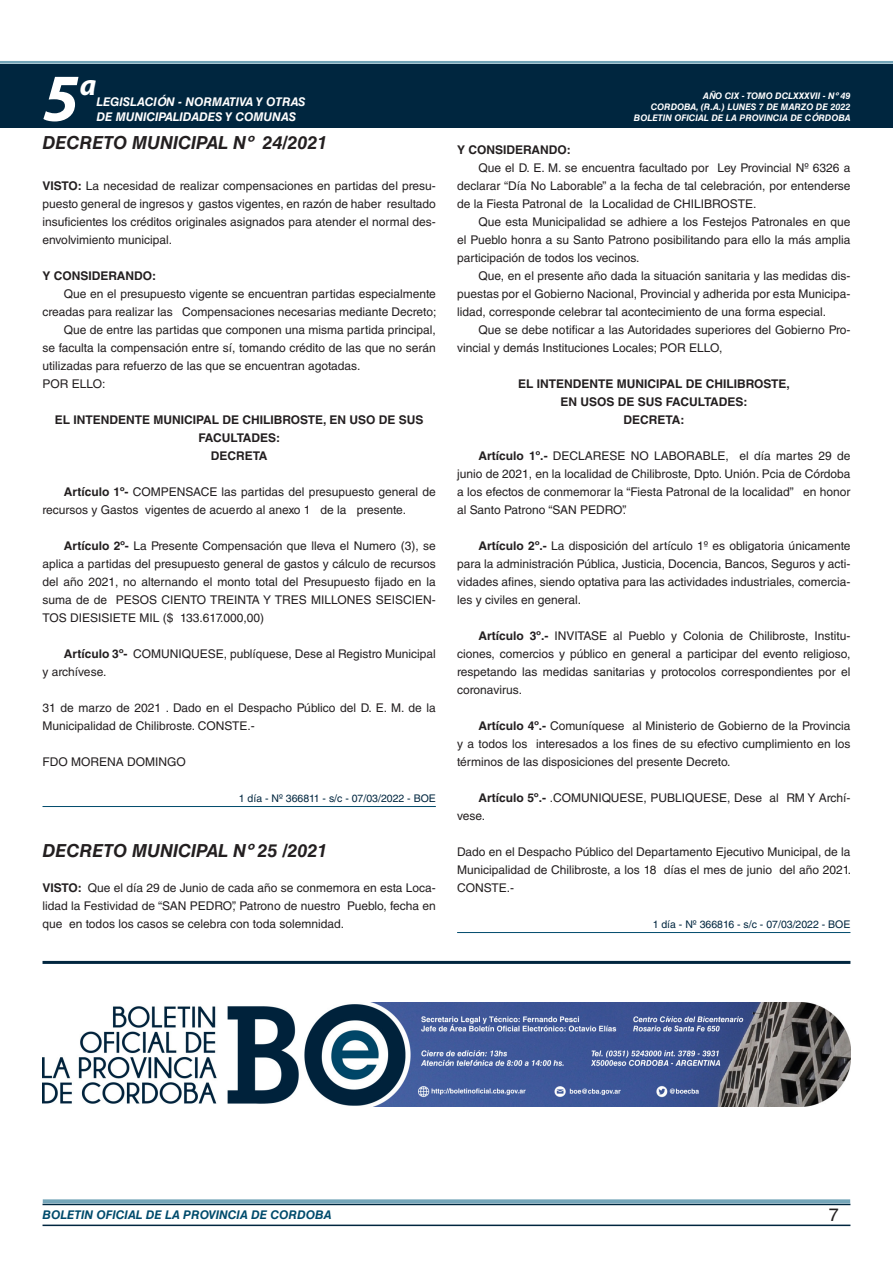
<style>
.page{position:relative;width:893px;height:1263px;background:#fff}
.page>*{position:absolute;margin:0;border:0;box-sizing:border-box;transform-origin:0 0}
.t1{font:italic 700 67.5px "Myriad Pro";color:#fff}
.t2{font:italic 700 30px "Myriad Pro";color:#fff}
.NOMBRE_DE_MINISTERIO{font:italic 700 18px "Helvetica LT Std";color:#231f20}
.t3{font:18px "Helvetica LT Std";color:#231f20}
.TEXTO_BASE{font:12px/18px "Helvetica LT Std";color:#231f20;text-align:justify}
.RESUELVE{font:700 12px/18px "Helvetica LT Std";color:#231f20;text-align:center}
.t4{font:italic 700 12px "Helvetica LT Std";color:#fff}
.t5{font:italic 700 12px "Helvetica LT Std";color:#004b6c}
.TEXTO_BASE-2{font:700 12px "Helvetica LT Std";color:#231f20}
.FECHA_DE_VENCIMIENTO{font:10.5px "Helvetica LT Std";color:#00263f}
.t6{font:italic 700 9px/10.8px "Helvetica LT Std";color:#fff;text-align:right}
.s1{font-weight:700}
</style>
<div class="page">
<div style="left:0;top:61px;width:893px;height:6px;background:#fff;opacity:.75"></div>
<div style="left:0;top:64px;width:893px;height:64px;background:#00263f"></div>
<hr style="left:43px;top:1224px;width:807px;height:2px;background:#00263f">
<div style="left:42px;top:1198px;width:809px;height:8px;background:#fff;opacity:.75"></div>
<hr style="left:43px;top:806px;width:393px;height:1px;background:#004b6c">
<hr style="left:457px;top:932px;width:393px;height:1px;background:#004b6c">
<hr style="left:43px;top:961px;width:807px;height:3px;background:#00263f">
<img style="left:43px;top:1003px;width:807px;height:103px">
<h1 class="t1" style="left:43px;top:54px;width:38px">5</h1>
<h2 class="t2" style="left:80px;top:66px;width:18px">a</h2>
<p class="NOMBRE_DE_MINISTERIO" style="left:43px;top:131px;width:287px">DECRETO MUNICIPAL Nº 24/2021</p>
<p class="TEXTO_BASE" style="left:43px;top:177px;width:395px"><span class="s1">VISTO:</span> La necesidad de realizar compensaciones en partidas del presu&shy;puesto general de ingresos y gastos vigentes, en razón de haber resultado insuficientes los créditos originales asignados para atender el normal des&shy;envolvimiento municipal.</p>
<p class="TEXTO_BASE-2" style="left:43px;top:268px;width:115px">Y CONSIDERANDO:</p>
<p class="TEXTO_BASE" style="left:43px;top:285px;width:395px;text-align:right">Que en el presupuesto vigente se encuentran partidas especialmente creadas para realizar las Compensaciones necesarias mediante Decreto;</p>
<p class="TEXTO_BASE" style="left:43px;top:321px;width:395px;text-indent:21px">Que de entre las partidas que componen una misma partida principal, se faculta la compensación entre sí, tomando crédito de las que no serán utilizadas para refuerzo de las que se encuentran agotadas.</p>
<p class="TEXTO_BASE" style="left:43px;top:375px;width:64px">POR ELLO:</p>
<p class="RESUELVE" style="left:55px;top:410px;width:370px">EL INTENDENTE MUNICIPAL DE CHILIBROSTE, EN USO DE SUS<br>FACULTADES:</p>
<p class="RESUELVE" style="left:211px;top:446px;width:58px">DECRETA</p>
<p class="TEXTO_BASE" style="left:43px;top:483px;width:395px;text-indent:21px"><span class="s1">Artículo 1º-</span> COMPENSACE las partidas del presupuesto general de recursos y Gastos vigentes de acuerdo al anexo 1 de la presente.</p>
<p class="TEXTO_BASE" style="left:43px;top:537px;width:395px;text-indent:21px"><span class="s1">Artículo 2º-</span> La Presente Compensación que lleva el Numero (3), se aplica a partidas del presupuesto general de gastos y cálculo de recursos del año 2021, no alternando el monto total del Presupuesto fijado en la suma de de PESOS CIENTO TREINTA Y TRES MILLONES SEISCIEN-TOS DIESISIETE MIL ($ 133.617.000,00)</p>
<p class="TEXTO_BASE" style="left:43px;top:645px;width:395px;text-indent:21px"><span class="s1">Artículo 3º-</span> COMUNIQUESE, publíquese, Dese al Registro Municipal y archívese.</p>
<p class="TEXTO_BASE" style="left:43px;top:699px;width:395px">31 de marzo de 2021 . Dado en el Despacho Público del D. E. M. de la<br>Municipalidad de Chilibroste. CONSTE.-</p>
<p class="TEXTO_BASE" style="left:43px;top:753px;width:145px">FDO MORENA DOMINGO</p>
<p class="FECHA_DE_VENCIMIENTO" style="left:239px;top:792px;width:198px">1 día - Nº 366811 - s/c - 07/03/2022 - BOE</p>
<p class="t4" style="left:96px;top:95px;width:211px">LEGISLACIÓN - NORMATIVA Y OTRAS</p>
<p class="t4" style="left:96px;top:109px;width:201px">DE MUNICIPALIDADES Y COMUNAS</p>
<p class="NOMBRE_DE_MINISTERIO" style="left:43px;top:840px;width:287px">DECRETO MUNICIPAL Nº 25 /2021</p>
<p class="TEXTO_BASE" style="left:43px;top:879px;width:395px"><span class="s1">VISTO:</span> Que el día 29 de Junio de cada año se conmemora en esta Loca&shy;lidad la Festividad de “SAN PEDRO”, Patrono de nuestro Pueblo, fecha en que en todos los casos se celebra con toda solemnidad.</p>
<p class="t6" style="left:634px;top:91px;width:218px">AÑO CIX - TOMO DCLXXXVII - Nº 49<br>CORDOBA, (R.A.) LUNES 7 DE MARZO DE 2022<br>BOLETIN OFICIAL DE LA PROVINCIA DE CÓRDOBA</p>
<p class="TEXTO_BASE-2" style="left:457px;top:142px;width:115px">Y CONSIDERANDO:</p>
<p class="TEXTO_BASE" style="left:457px;top:159px;width:395px;text-indent:21px">Que el D. E. M. se encuentra facultado por Ley Provincial Nº 6326 a declarar “Día No Laborable” a la fecha de tal celebración, por entenderse de la Fiesta Patronal de la Localidad de CHILIBROSTE.</p>
<p class="TEXTO_BASE" style="left:457px;top:213px;width:395px;text-indent:21px">Que esta Municipalidad se adhiere a los Festejos Patronales en que el Pueblo honra a su Santo Patrono posibilitando para ello la más amplia participación de todos los vecinos.</p>
<p class="TEXTO_BASE" style="left:457px;top:267px;width:395px;text-indent:21px">Que, en el presente año dada la situación sanitaria y las medidas dis&shy;puestas por el Gobierno Nacional, Provincial y adherida por esta Municipa&shy;lidad, corresponde celebrar tal acontecimiento de una forma especial.</p>
<p class="TEXTO_BASE" style="left:457px;top:321px;width:395px;text-indent:21px">Que se debe notificar a las Autoridades superiores del Gobierno Pro&shy;vincial y demás Instituciones Locales; POR ELLO,</p>
<p class="RESUELVE" style="left:518px;top:374px;width:273px">EL INTENDENTE MUNICIPAL DE CHILIBROSTE,</p>
<p class="RESUELVE" style="left:560px;top:392px;width:189px">EN USOS DE SUS FACULTADES:</p>
<p class="RESUELVE" style="left:624px;top:410px;width:62px">DECRETA:</p>
<p class="TEXTO_BASE" style="left:457px;top:447px;width:395px;text-indent:21px"><span class="s1">Artículo 1º.-</span> DECLARESE NO LABORABLE, el día martes 29 de junio de 2021, en la localidad de Chilibroste, Dpto. Unión. Pcia de Córdoba a los efectos de conmemorar la “Fiesta Patronal de la localidad” en honor al Santo Patrono “SAN PEDRO”.</p>
<p class="TEXTO_BASE" style="left:457px;top:537px;width:395px;text-indent:21px"><span class="s1">Artículo 2º.-</span> La disposición del artículo 1º es obligatoria únicamente para la administración Pública, Justicia, Docencia, Bancos, Seguros y acti&shy;vidades afines, siendo optativa para las actividades industriales, comercia&shy;les y civiles en general.</p>
<p class="TEXTO_BASE" style="left:457px;top:627px;width:395px;text-indent:21px"><span class="s1">Artículo 3º.-</span> INVITASE al Pueblo y Colonia de Chilibroste, Institu&shy;ciones, comercios y público en general a participar del evento religioso, respetando las medidas sanitarias y protocolos correspondientes por el coronavirus.</p>
<p class="TEXTO_BASE" style="left:457px;top:717px;width:395px;text-indent:21px"><span class="s1">Artículo 4º.-</span> Comuníquese al Ministerio de Gobierno de la Provincia y a todos los interesados a los fines de su efectivo cumplimiento en los términos de las disposiciones del presente Decreto.</p>
<p class="TEXTO_BASE" style="left:457px;top:789px;width:395px;text-indent:21px"><span class="s1">Artículo 5º.-</span> .COMUNIQUESE, PUBLIQUESE, Dese al RM Y Archí&shy;vese.</p>
<p class="TEXTO_BASE" style="left:457px;top:843px;width:395px">Dado en el Despacho Público del Departamento Ejecutivo Municipal, de la Municipalidad de Chilibroste, a los 18 días el mes de junio del año 2021.<br>CONSTE.-</p>
<p class="FECHA_DE_VENCIMIENTO" style="left:653px;top:918px;width:199px">1 día - Nº 366816 - s/c - 07/03/2022 - BOE</p>
<p class="t5" style="left:43px;top:1208px;width:290px">BOLETIN OFICIAL DE LA PROVINCIA DE CORDOBA</p>
<h3 class="t3" style="left:829px;top:1204px;width:12px">7</h3>
</div>
